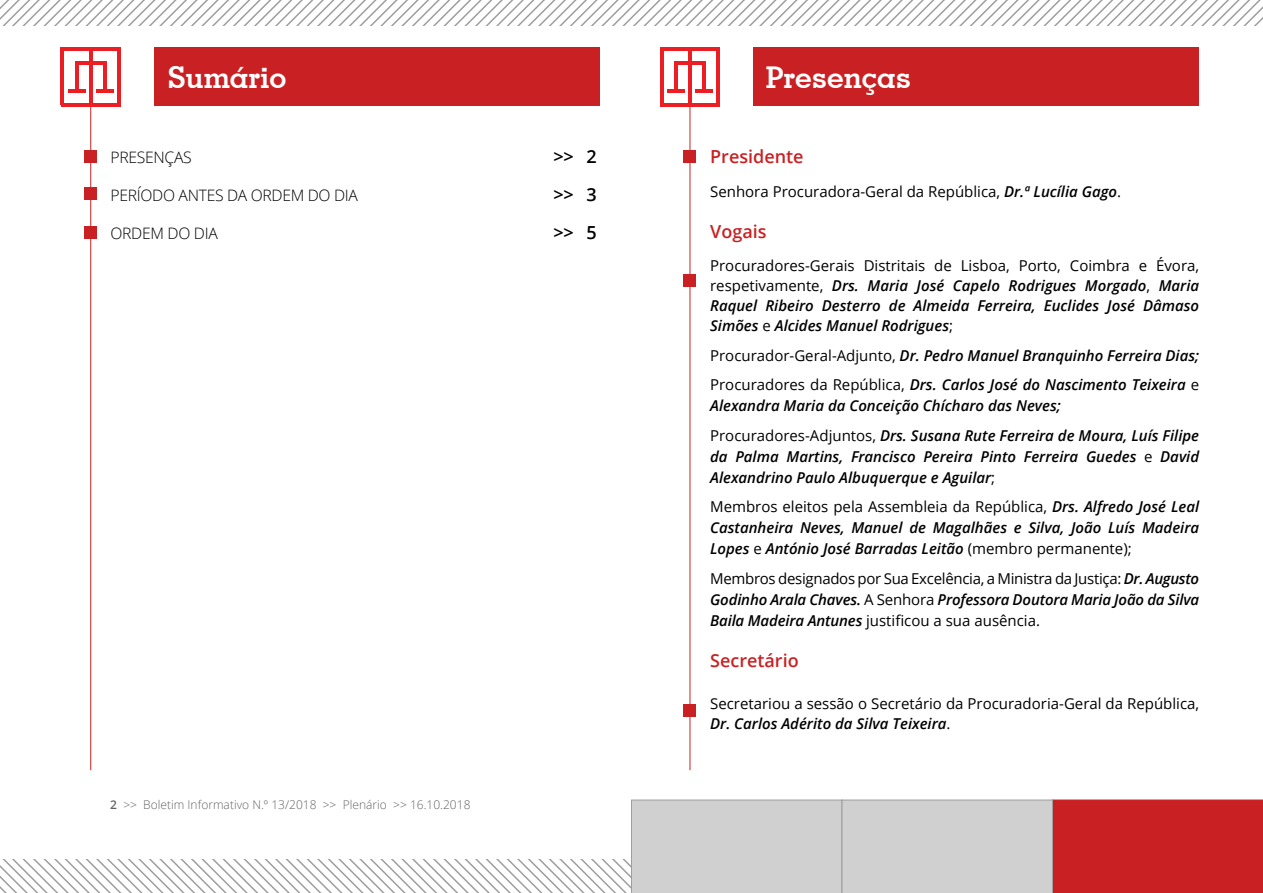
<style>
.page{position:relative;width:1263px;height:893px;background:#fff}
.page>*{position:absolute;margin:0;border:0;box-sizing:border-box;transform-origin:0 0}
.titulo_top{font:700 30px "Geometric Slab 703 BT";color:#fff}
.titulo_presenças{font:600 18px "Open Sans";color:#c92123}
.texto_fim{font:600 18px "Open Sans";color:#c92123}
.sumario{font:600 18px "Open Sans";color:#000}
.sumario-2{font:300 15.75px "Open Sans";letter-spacing:-.02em;color:#000}
.texto{font:italic 600 15px/21px "Open Sans";color:#000;text-align:justify}
.texto_fim-2{font:15px/21px "Open Sans";color:#000;text-align:justify}
.texto-2{font:15px/20.1px "Open Sans";color:#000}
.t1{font:300 12px "Open Sans";color:#646464}
.s1{font-weight:600}
.s2{font-weight:600;font-style:italic}
.s3{font-weight:400;font-style:normal}
</style>
<div class="page">
<hr style="left:90px;top:104px;width:1px;height:666px;background:#c92123">
<hr style="left:75px;top:61px;width:3px;height:31px;background:#ed1d24">
<hr style="left:61px;top:47px;width:3px;height:58px;background:#ed1d24">
<hr style="left:117px;top:49px;width:3px;height:56px;background:#ed1d24">
<hr style="left:61px;top:103px;width:59px;height:4px;background:#ed1d24">
<hr style="left:61px;top:47px;width:59px;height:4px;background:#ed1d24">
<hr style="left:89px;top:48px;width:3px;height:56px;background:#ed1d24">
<hr style="left:68px;top:89px;width:17px;height:4px;background:#ed1d24">
<hr style="left:103px;top:61px;width:3px;height:31px;background:#ed1d24">
<hr style="left:75px;top:61px;width:31px;height:4px;background:#ed1d24">
<hr style="left:96px;top:89px;width:18px;height:4px;background:#ed1d24">
<hr style="left:690px;top:104px;width:1px;height:666px;background:#c92123">
<hr style="left:674px;top:61px;width:3px;height:31px;background:#ed1d24">
<hr style="left:660px;top:47px;width:3px;height:58px;background:#ed1d24">
<hr style="left:716px;top:49px;width:3px;height:56px;background:#ed1d24">
<hr style="left:660px;top:103px;width:59px;height:4px;background:#ed1d24">
<hr style="left:660px;top:47px;width:59px;height:4px;background:#ed1d24">
<hr style="left:688px;top:48px;width:3px;height:56px;background:#ed1d24">
<hr style="left:667px;top:89px;width:18px;height:4px;background:#ed1d24">
<hr style="left:702px;top:61px;width:3px;height:31px;background:#ed1d24">
<hr style="left:674px;top:61px;width:31px;height:4px;background:#ed1d24">
<hr style="left:695px;top:89px;width:18px;height:4px;background:#ed1d24">
<svg style="left:0;top:800px;width:1263px;height:93px"></svg>
<svg style="left:0;top:0;width:1263px;height:26px"></svg>
<div style="left:753px;top:48px;width:445px;height:58px;background:#c92123"></div>
<div style="left:154px;top:47px;width:446px;height:59px;background:#c92123"></div>
<div style="left:684px;top:274px;width:12px;height:13px;background:#c92123"></div>
<div style="left:684px;top:704px;width:12px;height:12px;background:#c92123"></div>
<div style="left:84px;top:188px;width:13px;height:12px;background:#c92123"></div>
<div style="left:84px;top:150px;width:13px;height:13px;background:#c92123"></div>
<div style="left:684px;top:150px;width:12px;height:13px;background:#c92123"></div>
<div style="left:84px;top:226px;width:13px;height:13px;background:#c92123"></div>
<p class="titulo_top" style="left:167px;top:59px;width:121px">Sumário</p>
<p class="titulo_top" style="left:766px;top:59px;width:147px">Presenças</p>
<p class="sumario-2" style="left:111px;top:146px;width:83px">PRESENÇAS</p>
<p class="sumario" style="left:554px;top:144px;width:45px">&gt;&gt; 2</p>
<p class="sumario-2" style="left:111px;top:184px;width:249px">PERÍODO ANTES DA ORDEM DO DIA</p>
<p class="sumario" style="left:554px;top:182px;width:45px">&gt;&gt; 3</p>
<p class="sumario-2" style="left:111px;top:222px;width:109px">ORDEM DO DIA</p>
<p class="sumario" style="left:554px;top:220px;width:45px">&gt;&gt; 5</p>
<p class="t1" style="left:110px;top:796px;width:362px"><span class="s1">2</span> &gt;&gt; Boletim Informativo N.º 13/2018 &gt;&gt; Plenário &gt;&gt; 16.10.2018</p>
<p class="titulo_presenças" style="left:710px;top:144px;width:95px">Presidente</p>
<p class="texto_fim-2" style="left:710px;top:181px;width:412px">Senhora Procuradora-Geral da República, <span class="s2">Dr.ª Lucília Gago</span>.</p>
<p class="titulo_presenças" style="left:710px;top:219px;width:58px">Vogais</p>
<p class="texto" style="left:710px;top:255px;width:490px;line-height:20.1px"><span class="s3">Procuradores-Gerais Distritais de Lisboa, Porto, Coimbra e Évora, respetivamente,</span> Drs. Maria José Capelo Rodrigues Morgado<span class="s3">,</span> Maria Raquel Ribeiro Desterro de Almeida Ferreira, Euclides José Dâmaso Simões <span class="s3">e</span> Alcides Manuel Rodrigues<span class="s3">;</span></p>
<p class="texto" style="left:710px;top:345px;width:490px"><span class="s3">Procurador-Geral-Adjunto,</span> Dr. Pedro Manuel Branquinho Ferreira Dias;</p>
<p class="texto" style="left:710px;top:374px;width:490px"><span class="s3">Procuradores da República,</span> Drs. Carlos José do Nascimento Teixeira <span class="s3">e<br></span>Alexandra Maria da Conceição Chícharo das Neves;</p>
<p class="texto" style="left:710px;top:425px;width:490px"><span class="s3">Procuradores-Adjuntos,</span> Drs. Susana Rute Ferreira de Moura, Luís Filipe da Palma Martins, Francisco Pereira Pinto Ferreira Guedes <span class="s3">e</span> David Alexandrino Paulo Albuquerque e Aguilar<span class="s3">;</span></p>
<p class="texto" style="left:710px;top:496px;width:490px"><span class="s3">Membros eleitos pela Assembleia da República,</span> Drs. Alfredo José Leal Castanheira Neves, Manuel de Magalhães e Silva, João Luís Madeira Lopes <span class="s3">e</span> António José Barradas Leitão <span class="s3">(membro permanente);</span></p>
<p class="texto_fim-2" style="left:710px;top:568px;width:490px">Membros designados por Sua Excelência, a Ministra da Justiça: <span class="s2">Dr. Augusto Godinho Arala Chaves.</span> A Senhora <span class="s2">Professora Doutora Maria João da Silva Baila Madeira Antunes</span> justificou a sua ausência.</p>
<p class="texto_fim" style="left:710px;top:648px;width:90px">Secretário</p>
<p class="texto-2" style="left:710px;top:693px;width:490px">Secretariou a sessão o Secretário da Procuradoria-‑Geral da República,<br><span class="s2">Dr. Carlos Adérito da Silva Teixeira</span>.</p>
</div>
